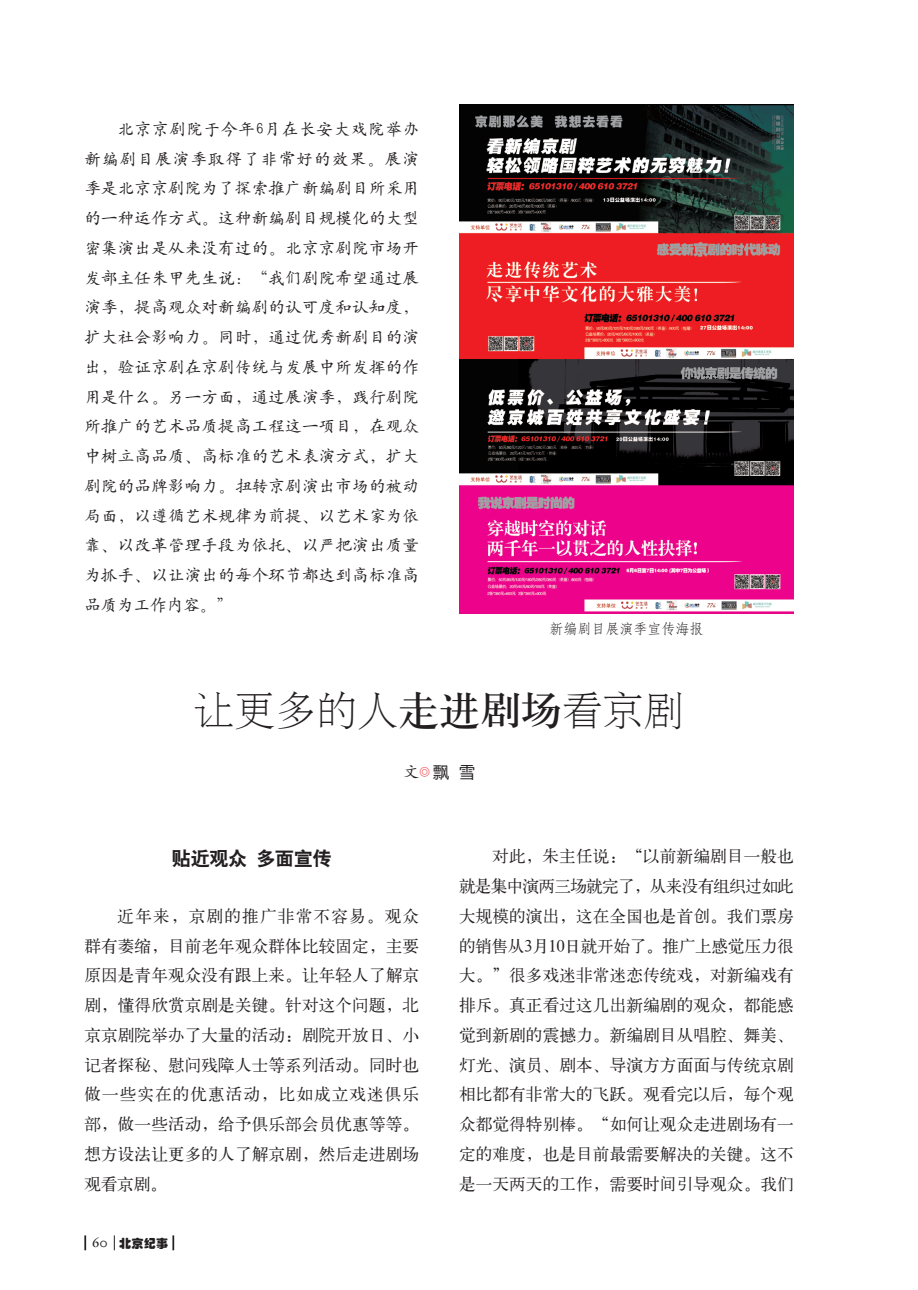
<style>
.page{position:relative;width:918px;height:1290px;background:#fff}
.page>*{position:absolute;margin:0;border:0;box-sizing:border-box;transform-origin:0 0}
.t1{font:42px "H Ya 7 gj";letter-spacing:-.025em;color:#231f20}
.t2{font:19.25px "H Yb 2 gj";letter-spacing:-.025em;color:#231f20}
.t3{font:16.62px/29.8px "H Ya 1 gj";letter-spacing:.005em;color:#231f20;text-align:justify}
.t4{font:16.62px/29.8px "H Yc 1 gj";letter-spacing:.005em;color:#231f20;text-align:justify}
.t5{font:16.62px "FZLTHJW GB1 0";color:#231f20}
.t6{font:14px "H Yd 1 gj";color:#231f20}
.t7{font:12.25px "H Yo 1 gj";color:#231f20}
.s1{font-family:"H Ya 3 gj"}
.s2{font-family:"H Yc 1 gj"}
.s3{font-family:"Hoefler Text";font-size:14px}
</style>
<div class="page">
<svg style="left:84px;top:1235px;width:2px;height:15px"></svg>
<svg style="left:114px;top:1235px;width:1px;height:15px"></svg>
<svg style="left:172px;top:1235px;width:2px;height:15px"></svg>
<img style="left:459px;top:104px;width:335px;height:509px">
<p class="t4" style="left:84px;top:114px;width:336px;text-indent:33px">北京京剧院于今年6月在长安大戏院举办新编剧目展演季取得了非常好的效果。展演季是北京京剧院为了探索推广新编剧目所采用的一种运作方式。这种新编剧目规模化的大型密集演出是从来没有过的。北京京剧院市场开发部主任朱甲先生说：“我们剧院希望通过展演季，提高观众对新编剧的认可度和认知度，扩大社会影响力。同时，通过优秀新剧目的演出，验证京剧在京剧传统与发展中所发挥的作用是什么。另一方面，通过展演季，践行剧院所推广的艺术品质提高工程这一项目，在观众中树立高品质、高标准的艺术表演方式，扩大剧院的品牌影响力。扭转京剧演出市场的被动局面，以遵循艺术规律为前提、以艺术家为依靠、以改革管理手段为依托、以严把演出质量为抓手、以让演出的每个环节都达到高标准高品质为工作内容。”</p>
<p class="t6" style="left:549px;top:622px;width:155px">新编剧目展演季宣传海报</p>
<h1 class="t1" style="left:193px;top:689px;width:494px">让更多的人<span class="s1">走进剧场</span>看京剧</h1>
<p class="t5" style="left:403px;top:763px;width:74px"><span class="s2">文</span><sup>◎</sup> 飘 雪</p>
<p class="t2" style="left:172px;top:848px;width:161px">贴近观众 多面宣传</p>
<p class="t3" style="left:84px;top:901px;width:336px;text-indent:33px">近年来，京剧的推广非常不容易。观众群有萎缩，目前老年观众群体比较固定，主要原因是青年观众没有跟上来。让年轻人了解京剧，懂得欣赏京剧是关键。针对这个问题，北京京剧院举办了大量的活动：剧院开放日、小记者探秘、慰问残障人士等系列活动。同时也做一些实在的优惠活动，比如成立戏迷俱乐部，做一些活动，给予俱乐部会员优惠等等。想方设法让更多的人了解京剧，然后走进剧场观看京剧。</p>
<p class="t7" style="left:92px;top:1237px;width:78px"><span class="s3">60</span> 北京纪事</p>
<p class="t3" style="left:459px;top:841px;width:336px;text-indent:33px">对此，朱主任说：“以前新编剧目一般也就是集中演两三场就完了，从来没有组织过如此大规模的演出，这在全国也是首创。我们票房的销售从3月10日就开始了。推广上感觉压力很大。”很多戏迷非常迷恋传统戏，对新编戏有排斥。真正看过这几出新编剧的观众，都能感觉到新剧的震撼力。新编剧目从唱腔、舞美、灯光、演员、剧本、导演方方面面与传统京剧相比都有非常大的飞跃。观看完以后，每个观众都觉得特别棒。“如何让观众走进剧场有一定的难度，也是目前最需要解决的关键。这不是一天两天的工作，需要时间引导观众。我们</p>
</div>
